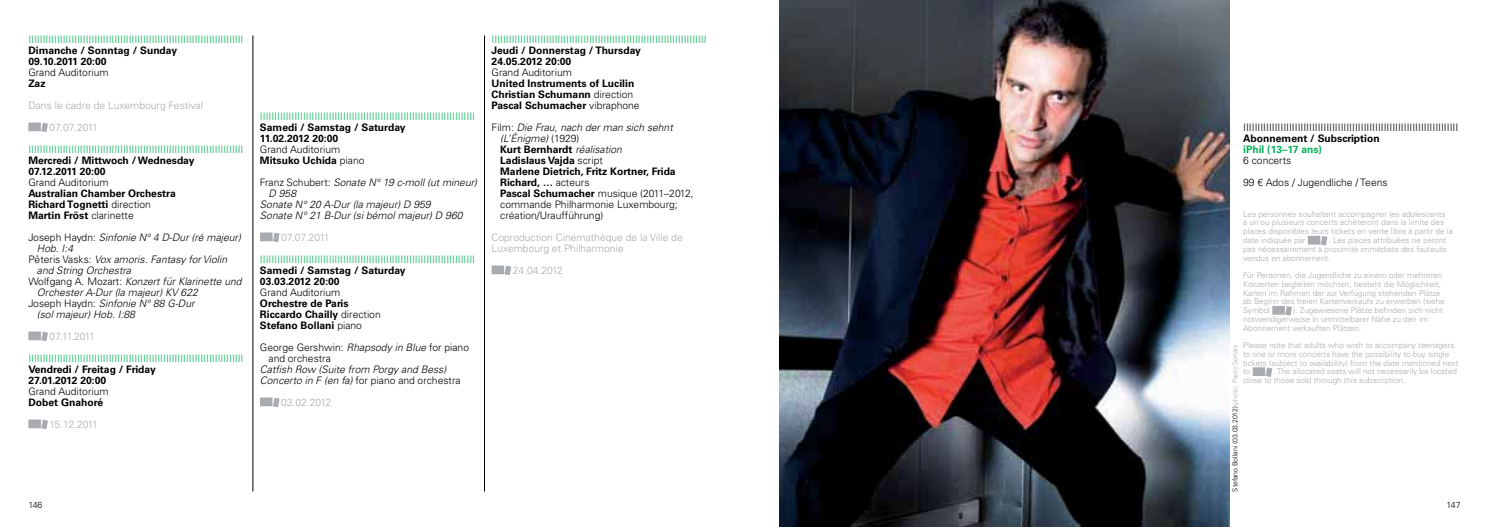
<style>
.page{position:relative;width:1489px;height:527px;background:#fff}
.page>*{position:absolute;margin:0;border:0;box-sizing:border-box;transform-origin:0 0}
.t1{font:700 10.25px/11px "Univers LT Pro 65";color:#000}
.t2{font:300 10.25px "Univers LT Pro 45";color:#04b259}
.t3{font:italic 300 10.25px/11px "Univers LT Pro 45";color:#000}
.t4{font:300 10.25px/11px "Univers LT Pro 45";color:#000}
.t5{font:300 10.25px/22px "Univers LT Pro 45";color:#a8acb1}
.t6{font:700 10.25px "Univers LT Pro 65";color:#04b259}
.t7{font:300 8.75px "Univers LT Pro 45";letter-spacing:-.025em;color:#000}
.t8{font:300 8.12px/8.8px "Univers LT Pro 45";color:#a8acb1}
.t9{font:300 6.88px "Univers LT Pro 45";color:#000}
.s1{font-family:"Univers LT Pro 45";font-weight:300}
.s2{font-style:normal}
.s3{font-style:italic}
.s4{font-family:"Univers LT Pro 45";font-weight:300;font-style:italic}
.s5{font-family:"Univers LT Pro 65";font-weight:700}
.s6{color:#a8acb1}
</style>
<div class="page">
<svg style="left:1307px;top:235px;width:20px;height:10px"></svg>
<svg style="left:1272px;top:306px;width:19px;height:9px"></svg>
<svg style="left:1252px;top:367px;width:20px;height:9px"></svg>
<svg style="left:28px;top:122px;width:20px;height:10px"></svg>
<svg style="left:28px;top:331px;width:20px;height:10px"></svg>
<svg style="left:28px;top:419px;width:20px;height:10px"></svg>
<svg style="left:260px;top:232px;width:19px;height:10px"></svg>
<svg style="left:260px;top:397px;width:19px;height:10px"></svg>
<svg style="left:491px;top:265px;width:20px;height:10px"></svg>
<hr style="left:252px;top:35px;width:1px;height:456px;background:#000">
<hr style="left:484px;top:35px;width:1px;height:456px;background:#000">
<img style="left:780px;top:0;width:448px;height:526px">
<p class="t2" style="left:28px;top:36px;width:217px">IIIIIIIIIIIIIIIIIIIIIIIIIIIIIIIIIIIIIIIIIIIIIIIIIIIIIIIIIIIIIIIIIIIIIIIIIII</p>
<p class="t1" style="left:28px;top:46px;width:150px">Dimanche / Sonntag / Sunday<br>09.10.2011 20:00</p>
<p class="t4" style="left:28px;top:68px;width:82px">Grand Auditorium</p>
<p class="t1" style="left:28px;top:79px;width:19px">Zaz</p>
<p class="t5" style="left:49px;top:95px;width:155px;text-indent:-21px">Dans le cadre de Luxembourg Festival<br>07.07.2011</p>
<p class="t2" style="left:28px;top:145px;width:217px">IIIIIIIIIIIIIIIIIIIIIIIIIIIIIIIIIIIIIIIIIIIIIIIIIIIIIIIIIIIIIIIIIIIIIIIIIII</p>
<p class="t1" style="left:28px;top:155px;width:168px">Mercredi / Mittwoch / Wednesday<br>07.12.2011 20:00</p>
<p class="t4" style="left:28px;top:177px;width:82px">Grand Auditorium</p>
<p class="t1" style="left:28px;top:188px;width:149px">Australian Chamber Orchestra<br>Richard Tognetti <span class="s1">direction<br></span>Martin Fröst <span class="s1">clarinette</span></p>
<p class="t3" style="left:28px;top:232px;width:214px"><span class="s2">Joseph Haydn:</span> Sinfonie N° 4 D-Dur (ré majeur)</p>
<p class="t3" style="left:37px;top:243px;width:38px">Hob. I:4</p>
<p class="t3" style="left:28px;top:254px;width:200px"><span class="s2">Pēteris Vasks:</span> Vox amoris. Fantasy for Violin</p>
<p class="t3" style="left:37px;top:265px;width:96px">and String Orchestra</p>
<p class="t3" style="left:28px;top:276px;width:215px"><span class="s2">Wolfgang A. Mozart:</span> Konzert für Klarinette und</p>
<p class="t3" style="left:37px;top:287px;width:162px">Orchester A-Dur (la majeur) KV 622</p>
<p class="t3" style="left:28px;top:298px;width:168px"><span class="s2">Joseph Haydn:</span> Sinfonie N° 88 G-Dur</p>
<p class="t3" style="left:37px;top:309px;width:100px">(sol majeur) Hob. I:88</p>
<p class="t5" style="left:49px;top:326px;width:47px">07.11.2011</p>
<p class="t2" style="left:28px;top:354px;width:217px">IIIIIIIIIIIIIIIIIIIIIIIIIIIIIIIIIIIIIIIIIIIIIIIIIIIIIIIIIIIIIIIIIIIIIIIIIII</p>
<p class="t1" style="left:28px;top:364px;width:129px">Vendredi / Freitag / Friday<br>27.01.2012 20:00</p>
<p class="t4" style="left:28px;top:386px;width:82px">Grand Auditorium</p>
<p class="t1" style="left:28px;top:397px;width:76px">Dobet Gnahoré</p>
<p class="t5" style="left:49px;top:414px;width:50px">15.12.2011</p>
<p class="t2" style="left:260px;top:112px;width:217px">IIIIIIIIIIIIIIIIIIIIIIIIIIIIIIIIIIIIIIIIIIIIIIIIIIIIIIIIIIIIIIIIIIIIIIIIIII</p>
<p class="t1" style="left:260px;top:122px;width:147px">Samedi / Samstag / Saturday<br>11.02.2012 20:00</p>
<p class="t4" style="left:260px;top:144px;width:82px">Grand Auditorium</p>
<p class="t1" style="left:260px;top:155px;width:106px">Mitsuko Uchida <span class="s1">piano</span></p>
<p class="t3" style="left:260px;top:177px;width:218px"><span class="s2">Franz Schubert:</span> Sonate N° 19 c-moll (ut mineur)</p>
<p class="t3" style="left:268px;top:188px;width:29px">D 958</p>
<p class="t3" style="left:260px;top:199px;width:172px">Sonate N° 20 A-Dur (la majeur) D 959</p>
<p class="t3" style="left:260px;top:210px;width:204px">Sonate N° 21 B-Dur (si bémol majeur) D 960</p>
<p class="t5" style="left:281px;top:227px;width:50px">07.07.2011</p>
<p class="t2" style="left:260px;top:255px;width:217px">IIIIIIIIIIIIIIIIIIIIIIIIIIIIIIIIIIIIIIIIIIIIIIIIIIIIIIIIIIIIIIIIIIIIIIIIIII</p>
<p class="t1" style="left:260px;top:265px;width:147px">Samedi / Samstag / Saturday<br>03.03.2012 20:00</p>
<p class="t4" style="left:260px;top:287px;width:82px">Grand Auditorium</p>
<p class="t1" style="left:260px;top:298px;width:122px">Orchestre de Paris<br>Riccardo Chailly <span class="s1">direction<br></span>Stefano Bollani <span class="s1">piano</span></p>
<p class="t4" style="left:268px;top:342px;width:202px;text-indent:-9px">George Gershwin: <span class="s3">Rhapsody in Blue</span> for piano and orchestra</p>
<p class="t3" style="left:260px;top:364px;width:202px">Catfish Row (Suite from Porgy and Bess)<br>Concerto in F (en fa) <span class="s2">for piano and orchestra</span></p>
<p class="t5" style="left:281px;top:392px;width:52px">03.02.2012</p>
<p class="t2" style="left:491px;top:36px;width:217px">IIIIIIIIIIIIIIIIIIIIIIIIIIIIIIIIIIIIIIIIIIIIIIIIIIIIIIIIIIIIIIIIIIIIIIIIIII</p>
<p class="t1" style="left:491px;top:46px;width:151px">Jeudi / Donnerstag / Thursday<br>24.05.2012 20:00</p>
<p class="t4" style="left:491px;top:68px;width:82px">Grand Auditorium</p>
<p class="t1" style="left:491px;top:79px;width:150px">United Instruments of Lucilin<br>Christian Schumann <span class="s1">direction<br></span>Pascal Schumacher <span class="s1">vibraphone</span></p>
<p class="t3" style="left:500px;top:122px;width:174px;text-indent:-9px"><span class="s2">Film:</span> Die Frau, nach der man sich sehnt (L’Énigme) <span class="s2">(1929)</span></p>
<p class="t1" style="left:500px;top:144px;width:177px">Kurt Bernhardt <span class="s4">réalisation<br></span>Ladislaus Vajda <span class="s1">script<br></span>Marlene Dietrich, Fritz Kortner, Frida<br>Richard, … <span class="s1">acteurs</span></p>
<p class="t4" style="left:500px;top:188px;width:195px"><span class="s5">Pascal Schumacher</span> musique (2011–2012, commande Philharmonie Luxembourg; création/Uraufführung)</p>
<p class="t5" style="left:491px;top:232px;width:193px;line-height:11px">Coproduction Cinémathèque de la Ville de<br>Luxembourg et Philharmonie</p>
<p class="t5" style="left:512px;top:260px;width:52px">24.04.2012</p>
<p class="t4" style="left:1243px;top:123px;width:217px">IIIIIIIIIIIIIIIIIIIIIIIIIIIIIIIIIIIIIIIIIIIIIIIIIIIIIIIIIIIIIIIIIIIIIIIIIII</p>
<p class="t1" style="left:1243px;top:133px;width:138px">Abonnement / Subscription</p>
<p class="t6" style="left:1243px;top:145px;width:80px">iPhil (13–17 ans)</p>
<p class="t4" style="left:1243px;top:150px;width:146px;line-height:22px">6 concerts<br>99 € Ados / Jugendliche / Teens</p>
<p class="t8" style="left:1243px;top:210px;width:211px">Les personnes souhaitant accompagner les adolescents<br>à un ou plusieurs concerts achèteront dans la limite des places disponibles leurs tickets en vente libre à partir de la date indiquée par</p>
<p class="t8" style="left:1243px;top:236px;width:205px;text-align:justify;text-indent:85px">. Les places attribuées ne seront pas nécessairement à proximité immédiate des fauteuils vendus en abonnement.</p>
<p class="t8" style="left:1243px;top:271px;width:203px">Für Personen, die Jugendliche zu einem oder mehreren Konzerten begleiten möchten, besteht die Möglichkeit, Karten im Rahmen der zur Verfügung stehenden Plätze ab Beginn des freien Kartenverkaufs zu erwerben (siehe Symbol</p>
<p class="t8" style="left:1243px;top:306px;width:201px;text-indent:50px">). Zugewiesene Plätze befinden sich nicht notwendigerweise in unmittelbarer Nähe zu den im<br>Abonnement verkauften Plätzen.</p>
<p class="t8" style="left:1243px;top:341px;width:217px">Please note that adults who wish to accompany teenagers to one or more concerts have the possibility to buy single tickets (subject to availability) from the date mentioned next to</p>
<p class="t9" style="left:1232px;top:491px;width:149px;rotate:-90deg">Stefano Bollani (03.03.2012) <span class="s6">photo: Paolo Soriani</span></p>
<p class="t8" style="left:1243px;top:367px;width:215px;text-indent:30px">. The allocated seats will not necessarily be located close to those sold through this subscription.</p>
<p class="t7" style="left:28px;top:501px;width:16px">146</p>
<p class="t7" style="left:1446px;top:501px;width:16px">147</p>
</div>
